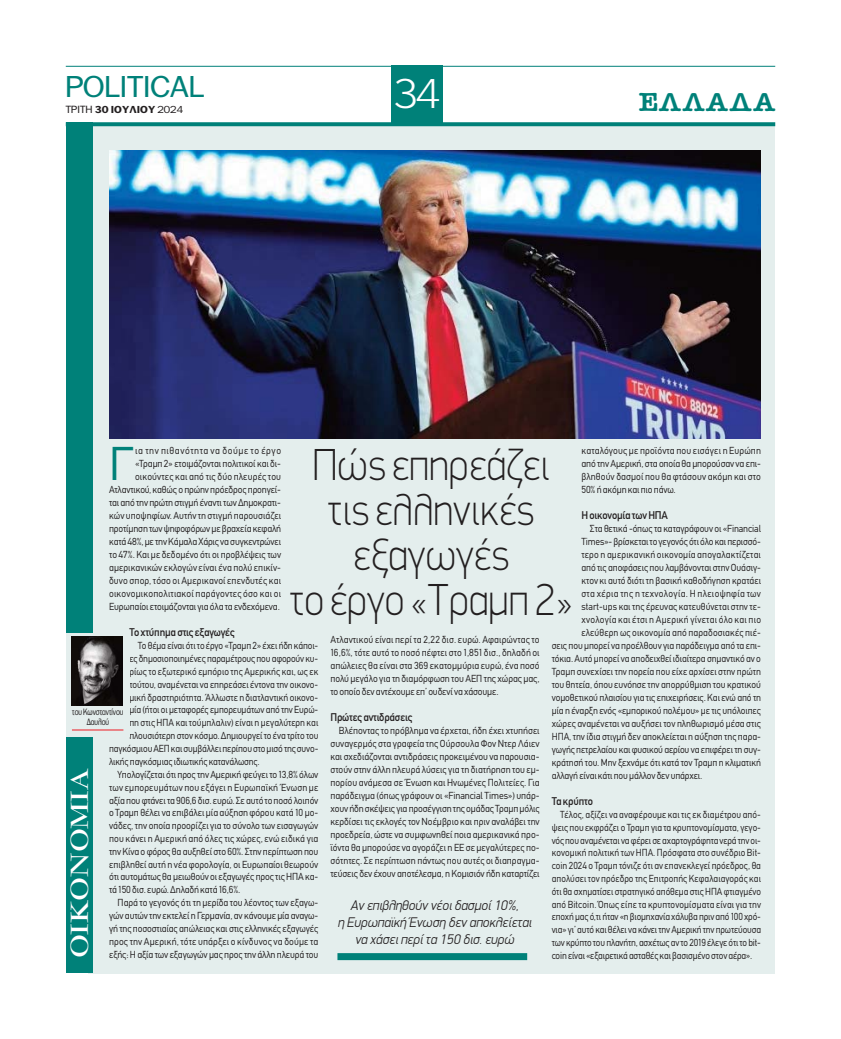
<style>
.page{position:relative;width:841px;height:1039px;background:#fff}
.page>*{position:absolute;margin:0;border:0;box-sizing:border-box;transform-origin:0 0}
.t1{font:46.5px "CF Din";color:#008179}
.t2{font:100 45px/45px "PF Din Display";color:#231f20;text-align:center;scale:.92 1}
.t3{font:300 40px "PF Franklin Gothic";color:#fff}
.t4{font:29px "PF Franklin Gothic";color:#008179;scale:1.1 1}
.t5{font:700 27.2px "PF Garamond Classic";color:#fff;scale:1.17 1}
.t6{font:26px "American Type ITC Hel Dm Bd";letter-spacing:.07em;color:#008179;scale:1.06 1}
.t7{font:italic 300 14px/17px "PF Din Display";color:#231f20;text-align:center;scale:.96 1}
.t8{font:11px "CF Din";letter-spacing:-.015em;color:#231f20;scale:.95 1}
.t9{font:10px/13px "CF Din";letter-spacing:-.01em;color:#231f20;text-align:justify;scale:.95 1}
.t10{font:10px "CF Din";letter-spacing:-.01em;color:#231f20;scale:.94 1}
.t11{font:10px/12.8px "CF Din";letter-spacing:-.01em;color:#231f20;text-align:justify;scale:.92 1}
.t12{font:10px/13px "CF Din";letter-spacing:-.01em;color:#231f20;text-align:right}
.t13{font:10px "CF Din";letter-spacing:-.01em;color:#231f20;scale:.93 1}
.t14{font:10px "CF Din";letter-spacing:.015em;color:#231f20;scale:.95 1}
.t15{font:10px "CF Din";letter-spacing:.01em;color:#231f20;scale:.95 1}
.t16{font:10px "CF Din";letter-spacing:.015em;color:#231f20;scale:.94 1}
.t17{font:10px "CF Din";letter-spacing:.025em;color:#231f20;scale:.94 1}
.t18{font:10px "CF Din";letter-spacing:.01em;color:#231f20;scale:.94 1}
.t19{font:10px "CF Din";letter-spacing:.035em;color:#231f20;scale:.94 1}
.t20{font:700 9.7px "PF Franklin Gothic";letter-spacing:.01em;color:#231f20;scale:1.1 1}
.t21{font:8.9px/9.9px "PF Franklin Gothic";color:#231f20;text-align:center;scale:.81 1}
.s1{font-weight:400;font-size:10px}
.s2{font-weight:400}
</style>
<div class="page">
<div style="left:88px;top:124px;width:686px;height:849px;background:#e4eeed"></div>
<hr style="left:66px;top:66px;width:708px;height:1px;background:#008179">
<svg style="left:92px;top:122px;width:682px;height:4px;background:#0f8880"></svg>
<div style="left:391px;top:66px;width:51px;height:60px;background:#008179"></div>
<div style="left:66px;top:122px;width:26px;height:851px;background:#008179"></div>
<div style="left:66px;top:633px;width:63px;height:104px;background:#e4eeed"></div>
<img style="left:71px;top:636px;width:52px;height:69px">
<hr style="left:72px;top:729px;width:51px;height:1px;background:#ed1c24">
<img style="left:109px;top:151px;width:651px;height:287px">
<div style="left:337px;top:953px;width:190px;height:7px;background:#008179"></div>
<h3 class="t4" style="left:66px;top:70px;width:127px">ΡOLITICAL</h3>
<h3 class="t3" style="left:393px;top:71px;width:48px">34</h3>
<p class="t20" style="left:66px;top:104px;width:108px"><span class="s1">ΤΡΙΤΗ</span> 30 ΙΟΥΛΙΟΥ <span class="s2">2024</span></p>
<h3 class="t6" style="left:638px;top:87px;width:130px">ΕΛΛΑΔΑ</h3>
<p class="t12" style="left:109px;top:445px;width:173px">ια την πιθανότητα να δούμε το έργο «Τραμπ 2» ετοιμάζονται πολιτικοί και δι&shy;οικούντες και από τις δύο πλευρές του Ατλαντικού, καθώς ο πρώην πρόεδρος προηγεί&shy;ται από την πρώτη στιγμή έναντι των Δημοκρατι&shy;κών υποψηφίων. Αυτήν τη στιγμή παρουσιάζει προτίμηση των ψηφοφόρων με βραχεία κεφαλή κατά 48%, με την Κάμαλα Χάρις να συγκεντρώνει το 47%. Και με δεδομένο ότι οι προβλέψεις των αμερικανικών εκλογών είναι ένα πολύ επικίν&shy;δυνο σπορ, τόσο οι Αμερικανοί επενδυτές και οικονομικοπολιτιακοί παράγοντες όσο και οι Ευρωπαίοι ετοιμάζονται για όλα τα ενδεχόμενα.</p>
<p class="t8" style="left:129px;top:625px;width:112px">Το χτύπημα στις εξαγωγές</p>
<p class="t13" style="left:138px;top:641px;width:195px">Το θέμα είναι ότι το έργο «Τραμπ 2» έχει ήδη κάποι-</p>
<p class="t13" style="left:129px;top:654px;width:204px">ες δημοσιοποιημένες παραμέτρους που αφορούν κυ-</p>
<p class="t13" style="left:129px;top:667px;width:205px">ρίως το εξωτερικό εμπόριο της Αμερικής και, ως εκ</p>
<p class="t13" style="left:129px;top:680px;width:204px">τούτου, αναμένεται να επηρεάσει έντονα την οικονο-</p>
<p class="t13" style="left:129px;top:693px;width:204px">μική δραστηριότητα. Άλλωστε η διατλαντική οικονο-</p>
<p class="t13" style="left:129px;top:706px;width:204px">μία (ήτοι οι μεταφορές εμπορευμάτων από την Ευρώ-</p>
<p class="t13" style="left:129px;top:719px;width:205px">πη στις ΗΠΑ και τούμπλαλιν) είναι η μεγαλύτερη και</p>
<p class="t13" style="left:129px;top:732px;width:205px">πλουσιότερη στον κόσμο. Δημιουργεί το ένα τρίτο του</p>
<p class="t13" style="left:109px;top:745px;width:226px">παγκόσμιου ΑΕΠ και συμβάλλει περίπου στο μισό της συνο-</p>
<p class="t13" style="left:109px;top:757px;width:163px">λικής παγκόσμιας ιδιωτικής κατανάλωσης.</p>
<p class="t9" style="left:118px;top:769px;width:213px">Υπολογίζεται ότι προς την Αμερική φεύγει το 13,8% όλων</p>
<p class="t14" style="left:109px;top:783px;width:222px">των εμπορευμάτων που εξάγει η Ευρωπαϊκή Ένωση με</p>
<p class="t9" style="left:109px;top:794px;width:222px">αξία που φτάνει τα 906,6 δισ. ευρώ. Σε αυτό το ποσό λοιπόν</p>
<p class="t9" style="left:109px;top:807px;width:221px">ο Τραμπ θέλει να επιβάλει μία αύξηση φόρου κατά 10 μο-</p>
<p class="t9" style="left:109px;top:820px;width:222px">νάδες, την οποία προορίζει για το σύνολο των εισαγωγών</p>
<p class="t15" style="left:109px;top:834px;width:222px">που κάνει η Αμερική από όλες τις χώρες, ενώ ειδικά για</p>
<p class="t9" style="left:109px;top:845px;width:222px">την Κίνα ο φόρος θα αυξηθεί στο 60%. Στην περίπτωση που</p>
<p class="t9" style="left:109px;top:858px;width:222px">επιβληθεί αυτή η νέα φορολογία, οι Ευρωπαίοι θεωρούν</p>
<p class="t9" style="left:109px;top:871px;width:221px">ότι αυτομάτως θα μειωθούν οι εξαγωγές προς τις ΗΠΑ κα-</p>
<p class="t9" style="left:109px;top:884px;width:139px">τά 150 δισ. ευρώ. Δηλαδή κατά 16,6%.</p>
<p class="t9" style="left:117px;top:897px;width:212px">Παρά το γεγονός ότι τη μερίδα του λέοντος των εξαγω-</p>
<p class="t9" style="left:109px;top:910px;width:221px">γών αυτών την εκτελεί η Γερμανία, αν κάνουμε μία αναγω-</p>
<p class="t9" style="left:109px;top:923px;width:221px">γή της ποσοστιαίας απώλειας και στις ελληνικές εξαγωγές</p>
<p class="t14" style="left:109px;top:937px;width:222px">προς την Αμερική, τότε υπάρξει ο κίνδυνος να δούμε τα</p>
<p class="t9" style="left:109px;top:949px;width:222px">εξής: Η αξία των εξαγωγών μας προς την άλλη πλευρά του</p>
<p class="t9" style="left:581px;top:445px;width:190px">καταλόγους με προϊόντα που εισάγει η Ευρώπη από την Αμερική, στα οποία θα μπορούσαν να επι&shy;βληθούν δασμοί που θα φτάσουν ακόμη και στο 50% ή ακόμη και πιο πάνω.</p>
<p class="t8" style="left:581px;top:508px;width:92px">Η οικονομία των ΗΠΑ</p>
<p class="t10" style="left:589px;top:524px;width:183px">Στα θετικά -όπως τα καταγράφουν οι «Financial</p>
<p class="t10" style="left:581px;top:537px;width:192px">Times»- βρίσκεται το γεγονός ότι όλο και περισσό-</p>
<p class="t16" style="left:581px;top:550px;width:192px">τερο η αμερικανική οικονομία απογαλακτίζεται</p>
<p class="t10" style="left:581px;top:563px;width:192px">από τις αποφάσεις που λαμβάνονται στην Ουάσιγ-</p>
<p class="t10" style="left:581px;top:576px;width:192px">κτον κι αυτό διότι τη βασική καθοδήγηση κρατάει</p>
<p class="t19" style="left:581px;top:589px;width:192px">στα χέρια της η τεχνολογία. Η πλειοψηφία των</p>
<p class="t10" style="left:581px;top:602px;width:192px">start-ups και της έρευνας κατευθύνεται στην τε-</p>
<p class="t17" style="left:581px;top:615px;width:192px">χνολογία και έτσι η Αμερική γίνεται όλο και πιο</p>
<p class="t18" style="left:581px;top:628px;width:192px">ελεύθερη ως οικονομία από παραδοσιακές πιέ-</p>
<p class="t10" style="left:551px;top:641px;width:224px">σεις που μπορεί να προέλθουν για παράδειγμα από τα επι-</p>
<p class="t10" style="left:551px;top:654px;width:224px">τόκια. Αυτό μπορεί να αποδειχθεί ιδιαίτερα σημαντικό αν ο</p>
<p class="t10" style="left:551px;top:667px;width:224px">Τραμπ συνεχίσει την πορεία που είχε αρχίσει στην πρώτη</p>
<p class="t10" style="left:551px;top:680px;width:224px">του θητεία, όπου ευνόησε την απορρύθμιση του κρατικού</p>
<p class="t10" style="left:551px;top:693px;width:224px">νομοθετικού πλαισίου για τις επιχειρήσεις. Και ενώ από τη</p>
<p class="t10" style="left:551px;top:706px;width:224px">μία η έναρξη ενός «εμπορικού πολέμου» με τις υπόλοιπες</p>
<p class="t10" style="left:551px;top:719px;width:224px">χώρες αναμένεται να αυξήσει τον πληθωρισμό μέσα στις</p>
<p class="t10" style="left:551px;top:732px;width:224px">ΗΠΑ, την ίδια στιγμή δεν αποκλείεται η αύξηση της παρα-</p>
<p class="t10" style="left:551px;top:745px;width:224px">γωγής πετρελαίου και φυσικού αερίου να επιφέρει τη συγ-</p>
<p class="t10" style="left:551px;top:758px;width:224px">κράτησή του. Μην ξεχνάμε ότι κατά τον Τραμπ η κλιματική</p>
<p class="t10" style="left:551px;top:771px;width:161px">αλλαγή είναι κάτι που μάλλον δεν υπάρχει.</p>
<p class="t8" style="left:551px;top:794px;width:45px">Τα κρύπτο</p>
<p class="t11" style="left:551px;top:809px;width:229px;text-indent:9px">Τέλος, αξίζει να αναφέρουμε και τις εκ διαμέτρου από&shy;ψεις που εκφράζει ο Τραμπ για τα κρυπτονομίσματα, γεγο&shy;νός που αναμένεται να φέρει σε αχαρτογράφητα νερά την οι&shy;κονομική πολιτική των ΗΠΑ. Πρόσφατα στο συνέδριο Bit&shy;coin 2024 ο Τραμπ τόνιζε ότι αν επανεκλεγεί πρόεδρος, θα απολύσει τον πρόεδρο της Επιτροπής Κεφαλαιαγοράς και ότι θα σχηματίσει στρατηγικό απόθεμα στις ΗΠΑ φτιαγμένο από Bitcoin. Όπως είπε τα κρυπτονομίσματα είναι για την εποχή μας ό,τι ήταν «η βιομηχανία χάλυβα πριν από 100 χρό&shy;νια» γι’ αυτό και θέλει να κάνει την Αμερική την πρωτεύουσα των κρύπτο του πλανήτη, ασχέτως αν το 2019 έλεγε ότι το bit&shy;coin είναι «εξαιρετικά ασταθές και βασισμένο στον αέρα».</p>
<h1 class="t1" style="left:109px;top:446px;width:25px">Γ</h1>
<h2 class="t2" style="left:289px;top:446px;width:309px">Πώς επηρεάζει τις ελληνικές εξαγωγές<br>το έργο «Τραμπ 2»</h2>
<p class="t9" style="left:330px;top:634px;width:222px">Ατλαντικού είναι περί τα 2,22 δισ. ευρώ. Αφαιρώντας το 16,6%, τότε αυτό το ποσό πέφτει στο 1,851 δισ., δηλαδή οι απώλειες θα είναι στα 369 εκατομμύρια ευρώ, ένα ποσό πολύ μεγάλο για τη διαμόρφωση του ΑΕΠ της χώρας μας, το οποίο δεν αντέχουμε επ’ ουδενί να χάσουμε.</p>
<p class="t8" style="left:330px;top:710px;width:88px">Πρώτες αντιδράσεις</p>
<p class="t9" style="left:330px;top:725px;width:222px;text-indent:9px">Βλέποντας το πρόβλημα να έρχεται, ήδη έχει χτυπήσει συναγερμός στα γραφεία της Ούρσουλα Φον Ντερ Λάιεν και σχεδιάζονται αντιδράσεις προκειμένου να παρουσια&shy;στούν στην άλλη πλευρά λύσεις για τη διατήρηση του εμ&shy;πορίου ανάμεσα σε Ένωση και Ηνωμένες Πολιτείες. Για παράδειγμα (όπως γράφουν οι «Financial Times») υπάρ&shy;χουν ήδη σκέψεις για προσέγγιση της ομάδας Τραμπ μόλις κερδίσει τις εκλογές τον Νοέμβριο και πριν αναλάβει την προεδρεία, ώστε να συμφωνηθεί ποια αμερικανικά προ&shy;ϊόντα θα μπορούσε να αγοράζει η ΕΕ σε μεγαλύτερες πο&shy;σότητες. Σε περίπτωση πάντως που αυτές οι διαπραγμα&shy;τεύσεις δεν έχουν αποτέλεσμα, η Κομισιόν ήδη καταρτίζει</p>
<p class="t21" style="left:72px;top:707px;width:65px">του Κωνσταντίνου<br>Δαυλού</p>
<h3 class="t5" style="left:66px;top:958px;width:164px;rotate:-90deg">ΟΙΚΟΝΟΜΙΑ</h3>
<h3 class="t7" style="left:338px;top:898px;width:203px">Αν επιβληθούν νέοι δασμοί 10%,<br>η Ευρωπαϊκή Ένωση δεν αποκλείεται να χάσει περί τα 150 δισ. ευρώ</h3>
</div>
